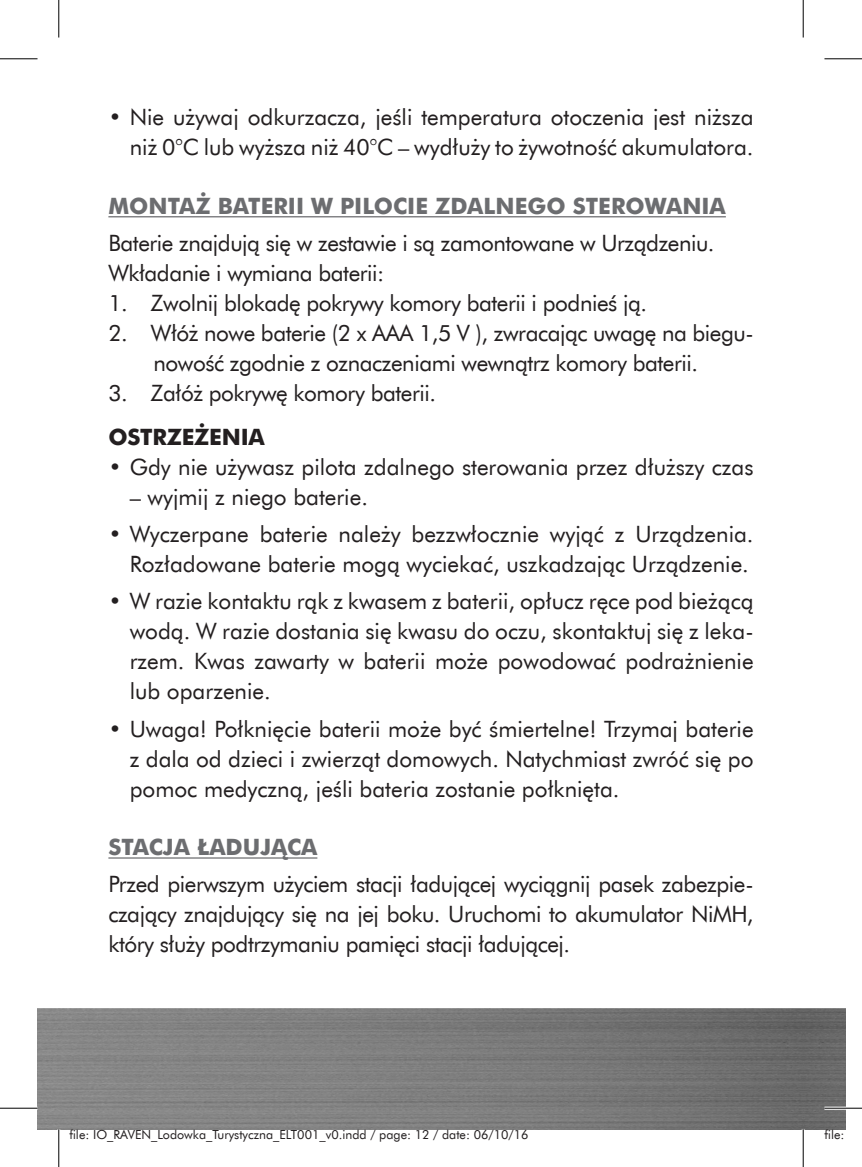
<style>
.page{position:relative;width:862px;height:1167px;background:#fff}
.page>*{position:absolute;margin:0;border:0;box-sizing:border-box;transform-origin:0 0}
.t1{font:22.5px/30px "Futura EU";color:#231f20;text-align:justify}
.t2{font:22.5px/30px "Futura EU";letter-spacing:-.02em;color:#231f20}
.t3{font:700 22.5px "Futura EU";color:#6c6d70}
.t4{font:700 22.5px "Futura EU";letter-spacing:-.01em;color:#231f20}
.t5{font:12.5px "Futura EU";color:#231f20}
</style>
<div class="page">
<img style="left:38px;top:1008px;width:807px;height:121px">
<hr style="left:108px;top:216px;width:618px;height:1px;background:#6c6d70">
<hr style="left:108px;top:857px;width:209px;height:1px;background:#6c6d70">
<hr style="left:824px;top:1106px;width:38px;height:3px;background:#fff">
<hr style="left:0;top:58px;width:38px;height:1px;background:#000">
<hr style="left:824px;top:58px;width:38px;height:1px;background:#000">
<hr style="left:0;top:1107px;width:38px;height:1px;background:#000">
<hr style="left:824px;top:1107px;width:38px;height:1px;background:#000">
<hr style="left:58px;top:0;width:1px;height:37px;background:#000">
<hr style="left:58px;top:1129px;width:1px;height:37px;background:#000">
<hr style="left:802px;top:0;width:1px;height:37px;background:#000">
<hr style="left:802px;top:1129px;width:1px;height:37px;background:#000">
<p class="t1" style="left:108px;top:103px;width:646px;text-align:right">• Nie używaj odkurzacza, jeśli temperatura otoczenia jest niższa niż 0°C lub wyższa niż 40°C – wydłuży to żywotność akumulatora.</p>
<p class="t3" style="left:108px;top:192px;width:619px">MONTAŻ BATERII W PILOCIE ZDALNEGO STEROWANIA</p>
<p class="t2" style="left:108px;top:229px;width:607px">Baterie znajdują się w zestawie i są zamontowane w Urządzeniu.<br>Wkładanie i wymiana baterii:</p>
<p class="t2" style="left:108px;top:288px;width:540px">1. Zwolnij blokadę pokrywy komory baterii i podnieś ją.</p>
<p class="t2" style="left:108px;top:318px;width:646px;text-align:center">2. Włóż nowe baterie (2 x AAA 1,5 V ), zwracając uwagę na biegu&shy;nowość zgodnie z oznaczeniami wewnątrz komory baterii.</p>
<p class="t2" style="left:108px;top:378px;width:329px">3. Załóż pokrywę komory baterii.</p>
<p class="t4" style="left:108px;top:423px;width:158px">OSTRZEŻENIA</p>
<p class="t1" style="left:108px;top:453px;width:646px">• Gdy nie używasz pilota zdalnego sterowania przez dłuższy czas</p>
<p class="t1" style="left:130px;top:483px;width:240px">– wyjmij z niego baterie.</p>
<p class="t1" style="left:108px;top:520px;width:646px;text-align:right">• Wyczerpane baterie należy bezzwłocznie wyjąć z Urządzenia.<br>Rozładowane baterie mogą wyciekać, uszkadzając Urządzenie.</p>
<p class="t1" style="left:130px;top:587px;width:625px;text-indent:-21px">• W razie kontaktu rąk z kwasem z baterii, opłucz ręce pod bieżącą wodą. W razie dostania się kwasu do oczu, skontaktuj się z leka&shy;rzem. Kwas zawarty w baterii może powodować podrażnienie lub oparzenie.</p>
<p class="t1" style="left:130px;top:714px;width:625px;text-indent:-21px">• Uwaga! Połknięcie baterii może być śmiertelne! Trzymaj baterie z dala od dzieci i zwierząt domowych. Natychmiast zwróć się po pomoc medyczną, jeśli bateria zostanie połknięta.</p>
<p class="t3" style="left:108px;top:832px;width:210px">STACJA ŁADUJĄCA</p>
<p class="t1" style="left:108px;top:869px;width:646px">Przed pierwszym użyciem stacji ładującej wyciągnij pasek zabezpie&shy;czający znajdujący się na jej boku. Uruchomi to akumulator NiMH, który służy podtrzymaniu pamięci stacji ładującej.</p>
<p class="t5" style="left:69px;top:1126px;width:460px">file: IO_RAVEN_Lodowka_Turystyczna_ELT001_v0.indd / page: 12 / date: 06/10/16</p>
<p class="t5" style="left:824px;top:1126px;width:39px">file: IO</p>
</div>
